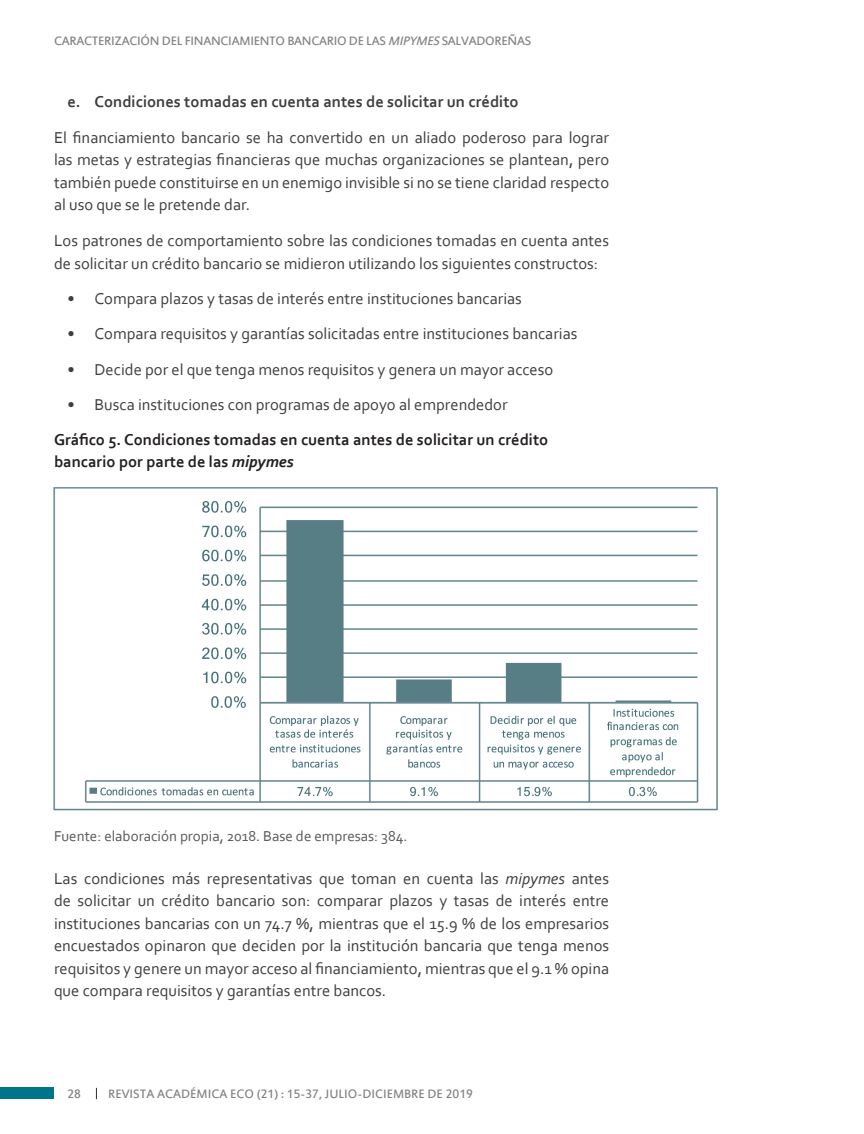
<style>
.page{position:relative;width:864px;height:1134px;background:#fff}
.page>*{position:absolute;margin:0;border:0;box-sizing:border-box;transform-origin:0 0}
.TEXTO{font:16.5px/22.5px "Corbel";color:#3e3e3f;text-align:justify}
.FIGURA_TITULO{font:700 16.5px/21.8px "Corbel";color:#231f20}
.t1{font:700 16.5px "Corbel";color:#3e3e3f}
.FUENTE{font:15px "Corbel";color:#57585a}
.t2{font:13.5px "Estrangelo Edessa";letter-spacing:-.02em;color:#808285}
.t3{font:13.5px "Estrangelo Edessa";color:#808285}
.s1{font-style:italic}
</style>
<div class="page">
<div style="left:0;top:1088px;width:54px;height:11px;background:#007589"></div>
<img style="left:53px;top:487px;width:665px;height:324px">
<p class="t2" style="left:54px;top:34px;width:479px">CARACTERIZACIÓN DEL FINANCIAMIENTO BANCARIO DE LAS <span class="s1">MIPYMES</span>SALVADOREÑAS</p>
<p class="t1" style="left:68px;top:91px;width:453px">e. Condiciones tomadas en cuenta antes de solicitar un crédito</p>
<p class="TEXTO" style="left:54px;top:126px;width:557px">El financiamiento bancario se ha convertido en un aliado poderoso para lograr las metas y estrategias financieras que muchas organizaciones se plantean, pero también puede constituirse en un enemigo invisible si no se tiene claridad respecto al uso que se le pretende dar.</p>
<p class="TEXTO" style="left:54px;top:229px;width:557px">Los patrones de comportamiento sobre las condiciones tomadas en cuenta antes de solicitar un crédito bancario se midieron utilizando los siguientes constructos:</p>
<p class="TEXTO" style="left:68px;top:287px;width:456px">• Compara plazos y tasas de interés entre instituciones bancarias</p>
<p class="TEXTO" style="left:68px;top:322px;width:511px">• Compara requisitos y garantías solicitadas entre instituciones bancarias</p>
<p class="TEXTO" style="left:68px;top:357px;width:487px">• Decide por el que tenga menos requisitos y genera un mayor acceso</p>
<p class="TEXTO" style="left:68px;top:393px;width:442px">• Busca instituciones con programas de apoyo al emprendedor</p>
<p class="FIGURA_TITULO" style="left:54px;top:428px;width:496px">Gráfico 5. Condiciones tomadas en cuenta antes de solicitar un crédito bancario por parte de las <span class="s1">mipymes</span></p>
<p class="FUENTE" style="left:54px;top:827px;width:355px">Fuente: elaboración propia, 2018. Base de empresas: 384.</p>
<p class="TEXTO" style="left:54px;top:867px;width:557px">Las condiciones más representativas que toman en cuenta las <span class="s1">mipymes</span> antes de solicitar un crédito bancario son: comparar plazos y tasas de interés entre instituciones bancarias con un 74.7 %, mientras que el 15.9 % de los empresarios encuestados opinaron que deciden por la institución bancaria que tenga menos requisitos y genere un mayor acceso al financiamiento, mientras que el 9.1 % opina que compara requisitos y garantías entre bancos.</p>
<p class="t2" style="left:68px;top:1087px;width:15px">28</p>
<p class="t3" style="left:108px;top:1087px;width:366px">REVISTA ACADÉMICA ECO (21) : 15-37, JULIO-DICIEMBRE DE 2019</p>
</div>
